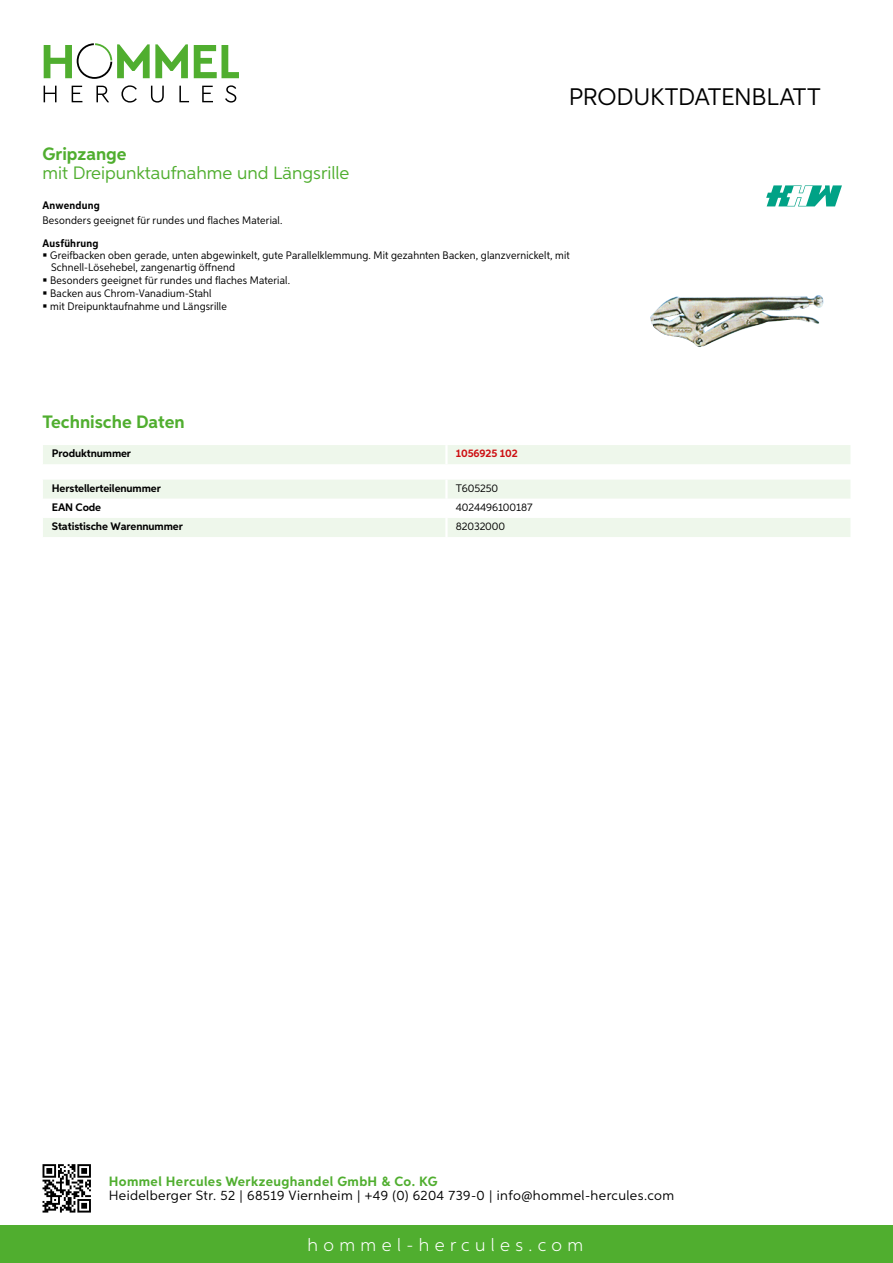
<style>
.page{position:relative;width:893px;height:1263px;background:#fff}
.page>*{position:absolute;margin:0;border:0;box-sizing:border-box;transform-origin:0 0}
.t1{font:24px "Aspira";letter-spacing:-.01em;color:#000}
.t2{font:18px "Aspira";color:#50ae2f}
.t3{font:700 18px "Aspira";color:#50ae2f}
.t4{font:300 18px "Aspira";letter-spacing:.3em;color:#fff}
.t5{font:13.5px "Aspira";letter-spacing:.03em;color:#000}
.t6{font:700 13.5px "Aspira";letter-spacing:.03em;color:#50ae2f}
.t7{font:10.95px/12.6px "Aspira Nar";letter-spacing:.015em;color:#000}
.t8{font:700 10.95px "Aspira";letter-spacing:-.01em;color:#000}
.t9{font:10.95px "Aspira";letter-spacing:-.01em;color:#000}
.t10{font:700 10.95px "Aspira Nar";letter-spacing:.02em;color:#000}
.t11{font:700 10.95px "Aspira";letter-spacing:-.01em;color:#cd1013}
</style>
<div class="page">
<div style="left:0;top:1226px;width:893px;height:37px;background:#50ae2f"></div>
<svg style="left:43px;top:1164px;width:48px;height:48px"></svg>
<svg style="left:194px;top:45px;width:45px;height:33px"></svg>
<svg style="left:44px;top:43px;width:144px;height:36px"></svg>
<svg style="left:44px;top:86px;width:13px;height:16px"></svg>
<svg style="left:72px;top:86px;width:10px;height:16px"></svg>
<svg style="left:96px;top:86px;width:13px;height:16px"></svg>
<svg style="left:121px;top:85px;width:16px;height:18px"></svg>
<svg style="left:151px;top:86px;width:13px;height:17px"></svg>
<svg style="left:179px;top:86px;width:10px;height:16px"></svg>
<svg style="left:202px;top:86px;width:11px;height:16px"></svg>
<svg style="left:225px;top:85px;width:11px;height:18px"></svg>
<div style="left:43px;top:445px;width:807px;height:19px;background:#eef7eb"></div>
<hr style="left:445px;top:445px;width:3px;height:19px;background:#fff">
<svg style="left:43px;top:480px;width:807px;height:57px"></svg>
<hr style="left:445px;top:518px;width:3px;height:19px;background:#fff">
<img style="left:650px;top:295px;width:174px;height:52px">
<svg style="left:766px;top:185px;width:76px;height:21px"></svg>
<h1 class="t1" style="left:569px;top:82px;width:253px">Produktdatenblatt</h1>
<h2 class="t3" style="left:43px;top:142px;width:86px">Gripzange</h2>
<h2 class="t2" style="left:43px;top:162px;width:308px">mit Dreipunktaufnahme und Längsrille</h2>
<p class="t10" style="left:43px;top:199px;width:59px">Anwendung</p>
<p class="t7" style="left:43px;top:214px;width:241px">Besonders geeignet für rundes und flaches Material.</p>
<p class="t10" style="left:43px;top:236px;width:58px">Ausführung</p>
<p class="t7" style="left:50px;top:249px;width:521px">Greifbacken oben gerade, unten abgewinkelt, gute Parallelklemmung. Mit gezahnten Backen, glanzvernickelt, mit Schnell-Lösehebel, zangenartig öffnend<br>Besonders geeignet für rundes und flaches Material.<br>Backen aus Chrom-Vanadium-Stahl<br>mit Dreipunktaufnahme und Längsrille</p>
<h2 class="t3" style="left:43px;top:411px;width:144px">Technische Daten</h2>
<p class="t8" style="left:52px;top:446px;width:81px">Produktnummer</p>
<p class="t11" style="left:456px;top:446px;width:63px">1056925 102</p>
<p class="t8" style="left:52px;top:481px;width:111px">Herstellerteilenummer</p>
<p class="t9" style="left:456px;top:481px;width:44px">T605250</p>
<p class="t8" style="left:52px;top:500px;width:51px">EAN Code</p>
<p class="t9" style="left:456px;top:500px;width:78px">4024496100187</p>
<p class="t8" style="left:52px;top:519px;width:132px">Statistische Warennummer</p>
<p class="t9" style="left:456px;top:519px;width:51px">82032000</p>
<p class="t6" style="left:109px;top:1172px;width:330px">Hommel Hercules Werkzeughandel GmbH &amp; Co. KG</p>
<p class="t5" style="left:109px;top:1187px;width:567px">Heidelberger Str. 52 | 68519 Viernheim | +49 (0) 6204 739-0 | info@hommel-hercules.com</p>
<h2 class="t4" style="left:307px;top:1234px;width:277px">hommel-hercules.com</h2>
</div>
